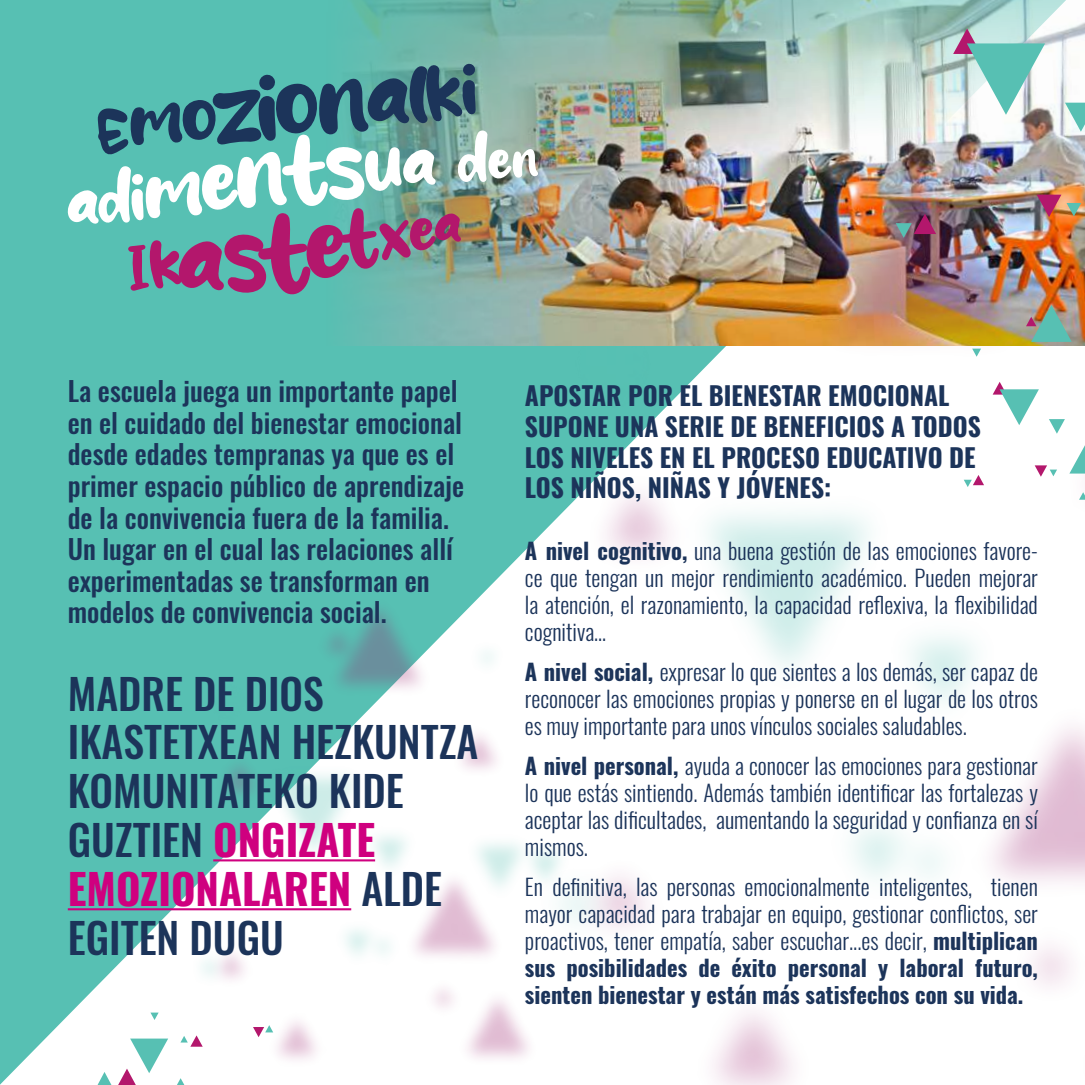
<style>
.page{position:relative;width:1085px;height:1085px;background:#fff}
.page>*{position:absolute;margin:0;border:0;box-sizing:border-box;transform-origin:0 0}
.t1{font:500 41.85px/48.8px "Oswald";color:#1c345a}
.t2{font:500 27px/31.5px "Oswald";color:#1c345a}
.t3{font:700 25.65px/30.6px "Oswald";color:#1c345a}
.t4{font:300 22.5px/27px "Oswald";color:#1c345a;text-align:justify}
.s1{font-weight:700;color:#cf007f}
.s2{font-weight:700}
</style>
<div class="page">
<div style="left:0;top:0;width:316px;height:1084px;background:#57c0b3"></div>
<img style="left:316px;top:0;width:628px;height:55px">
<img style="left:177px;top:55px;width:907px;height:1029px">
<img style="left:12px;top:547px;width:729px;height:537px">
<hr style="left:213px;top:859px;width:162px;height:2px;background:#cf007f">
<hr style="left:68px;top:908px;width:283px;height:2px;background:#cf007f">
<svg style="left:1036px;top:195px;width:45px;height:22px"></svg>
<svg style="left:895px;top:214px;width:41px;height:24px"></svg>
<svg style="left:97px;top:1071px;width:14px;height:13px"></svg>
<svg style="left:150px;top:1012px;width:9px;height:7px"></svg>
<svg style="left:118px;top:1038px;width:50px;height:46px"></svg>
<svg style="left:177px;top:1077px;width:7px;height:7px"></svg>
<svg style="left:180px;top:1035px;width:23px;height:11px"></svg>
<svg style="left:253px;top:1024px;width:20px;height:12px"></svg>
<svg style="left:944px;top:0;width:140px;height:132px"></svg>
<img style="left:68px;top:63px;width:471px;height:234px">
<svg style="left:1078px;top:492px;width:6px;height:7px"></svg>
<svg style="left:1069px;top:445px;width:15px;height:28px"></svg>
<svg style="left:972px;top:348px;width:8px;height:8px"></svg>
<svg style="left:992px;top:382px;width:46px;height:43px"></svg>
<svg style="left:1025px;top:305px;width:46px;height:37px;background:#88a08f"></svg>
<svg style="left:1048px;top:419px;width:16px;height:14px"></svg>
<svg style="left:1034px;top:465px;width:22px;height:11px"></svg>
<svg style="left:963px;top:475px;width:20px;height:12px"></svg>
<p class="t2" style="left:68px;top:377px;width:398px">La escuela juega un importante papel en el cuidado del bienestar emocional desde edades tempranas ya que es el primer espacio público de aprendizaje de la convivencia fuera de la familia.<br>Un lugar en el cual las relaciones allí experimentadas se transforman en modelos de convivencia social.</p>
<h1 class="t1" style="left:68px;top:671px;width:412px">MADRE DE DIOS<br>IKASTETXEAN HEZKUNTZA<br>KOMUNITATEKO KIDE<br>GUZTIEN <span class="s1">ONGIZATE<br>EMOZIONALAREN</span> ALDE<br>EGITEN DUGU</h1>
<p class="t3" style="left:525px;top:382px;width:457px">APOSTAR POR EL BIENESTAR EMOCIONAL SUPONE UNA SERIE DE BENEFICIOS A TODOS LOS NIVELES EN EL PROCESO EDUCATIVO DE LOS NIÑOS, NIÑAS Y JÓVENES:</p>
<p class="t4" style="left:525px;top:535px;width:514px"><span class="s2">A nivel cognitivo,</span> una buena gestión de las emociones favore&shy;ce que tengan un mejor rendimiento académico. Pueden mejorar la atención, el razonamiento, la capacidad reflexiva, la flexibilidad cognitiva…</p>
<p class="t4" style="left:525px;top:656px;width:514px"><span class="s2">A nivel social,</span> expresar lo que sientes a los demás, ser capaz de reconocer las emociones propias y ponerse en el lugar de los otros es muy importante para unos vínculos sociales saludables.</p>
<p class="t4" style="left:525px;top:749px;width:514px"><span class="s2">A nivel personal,</span> ayuda a conocer las emociones para gestionar lo que estás sintiendo. Además también identificar las fortalezas y aceptar las dificultades, aumentando la seguridad y confianza en sí mismos.</p>
<p class="t4" style="left:525px;top:870px;width:514px">En definitiva, las personas emocionalmente inteligentes, tienen mayor capacidad para trabajar en equipo, gestionar conflictos, ser proactivos, tener empatía, saber escuchar...es decir, <span class="s2">multiplican sus posibilidades de éxito personal y laboral futuro, sienten bienestar y están más satisfechos con su vida.</span></p>
</div>
